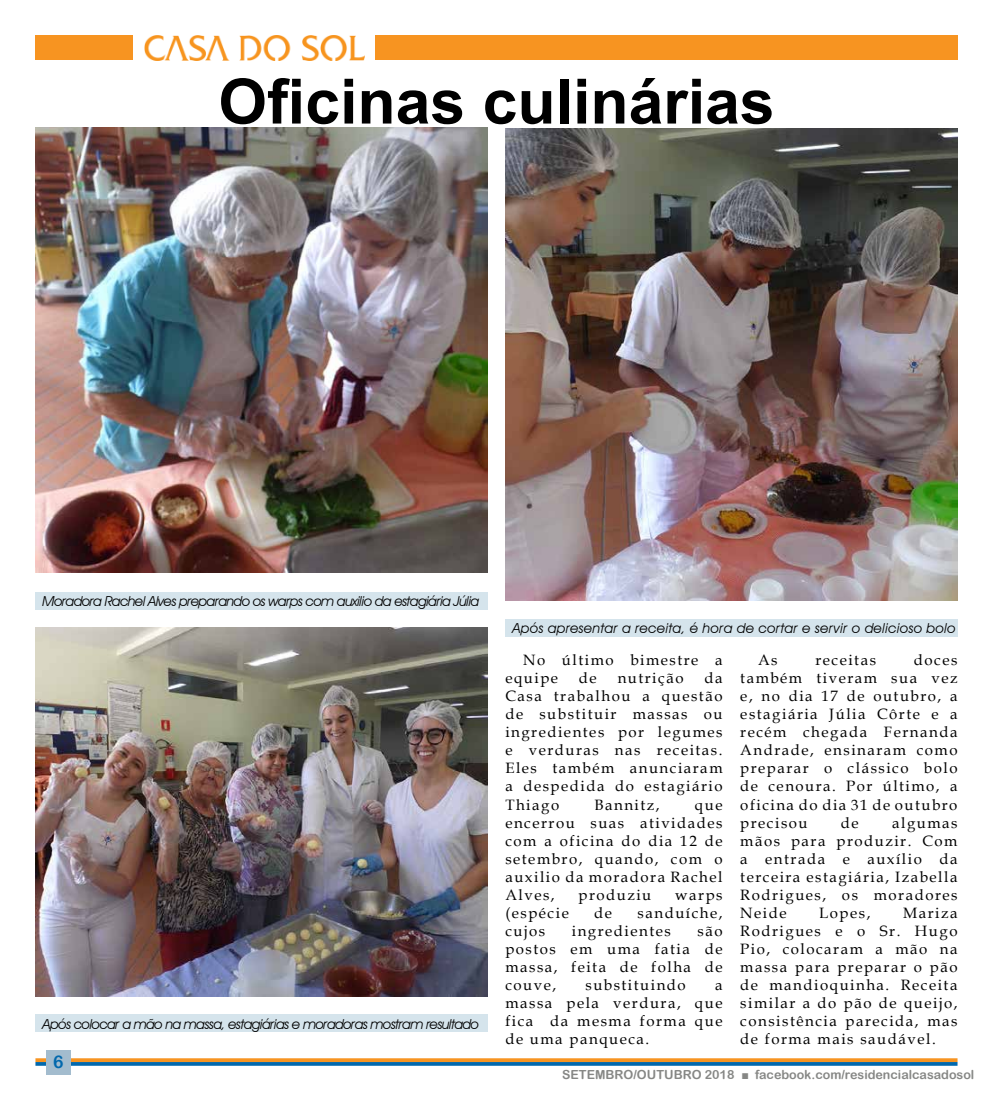
<style>
.page{position:relative;width:993px;height:1117px;background:#fff}
.page>*{position:absolute;margin:0;border:0;box-sizing:border-box;transform-origin:0 0}
.t1{font:700 62.5px "Arial";color:#000}
.t2{font:17.5px "Arial Rounded MT Bold";color:#0168ad}
.t3{font:15px/18px "Book Antiqua";letter-spacing:.1em;color:#000;text-align:justify}
.t4{font:italic 13.75px "Avant Garde IT Cby BT";letter-spacing:-.04em;color:#000}
.t5{font:italic 13.75px "Avant Garde IT Cby BT";letter-spacing:.02em;color:#000}
.t6{font:12.5px "Arial Rounded MT Bold";color:#868785}
.s1{font-family:"Arial"}
</style>
<div class="page">
<svg style="left:35px;top:1061px;width:922px;height:4px;background:#427489"></svg>
<svg style="left:35px;top:1058px;width:922px;height:3px;background:#f79d35"></svg>
<div style="left:46px;top:1049px;width:25px;height:25px;background:#a3bcce"></div>
<img style="left:144px;top:35px;width:221px;height:25px">
<div style="left:35px;top:35px;width:98px;height:25px;background:#f79421"></div>
<div style="left:375px;top:35px;width:582px;height:25px;background:#f79421"></div>
<img style="left:35px;top:128px;width:452px;height:444px">
<div style="left:35px;top:592px;width:452px;height:17px;background:#d5e4ec"></div>
<img style="left:35px;top:627px;width:452px;height:369px">
<div style="left:35px;top:1014px;width:452px;height:18px;background:#d5e4ec"></div>
<img style="left:505px;top:129px;width:452px;height:471px">
<div style="left:505px;top:619px;width:452px;height:17px;background:#d5e4ec"></div>
<h1 class="t1" style="left:218px;top:60px;width:557px">Oficinas culinárias</h1>
<p class="t4" style="left:42px;top:592px;width:438px">Moradora Rachel Alves preparando os warps com auxilio da estagiária Júlia</p>
<p class="t4" style="left:42px;top:1015px;width:438px">Após colocar a mão na massa, estagiárias e moradoras mostram resultado</p>
<p class="t2" style="left:53px;top:1051px;width:12px">6</p>
<p class="t5" style="left:512px;top:619px;width:444px">Após apresentar a receita, é hora de cortar e servir o delicioso bolo</p>
<p class="t3" style="left:505px;top:650px;width:219px;text-indent:18px">No último bimestre a equipe</p>
<p class="t3" style="left:740px;top:650px;width:219px;text-indent:173px">doces também tiveram sua vez e, no dia 17 de outubro, a estagiária Júlia Côrte e a recém chegada Fernanda Andrade, ensinaram como preparar o clássico bolo de cenoura. Por último, a oficina do dia 31 de outubro precisou</p>
<p class="t3" style="left:757px;top:650px;width:21px">As</p>
<p class="t3" style="left:815px;top:650px;width:62px">receitas</p>
<p class="t3" style="left:505px;top:668px;width:219px;text-indent:199px">da Casa trabalhou a questão de substituir massas ou ingredientes por legumes e verduras nas receitas.<br>Eles também anunciaram a despedida do estagiário Thiago</p>
<p class="t3" style="left:578px;top:668px;width:19px">de</p>
<p class="t3" style="left:617px;top:668px;width:67px">nutrição</p>
<p class="t3" style="left:594px;top:794px;width:67px">Bannitz,</p>
<p class="t3" style="left:505px;top:794px;width:219px;text-indent:189px">que encerrou suas atividades com a oficina do dia 12 de setembro, quando, com o auxilio da moradora Rachel Alves,</p>
<p class="t3" style="left:740px;top:812px;width:219px;text-indent:152px">algumas mãos para produzir. Com a entrada e auxílio da terceira estagiária, Izabella Rodrigues, os moradores Neide</p>
<p class="t3" style="left:840px;top:812px;width:19px">de</p>
<p class="t3" style="left:578px;top:884px;width:74px">produziu</p>
<p class="t3" style="left:675px;top:884px;width:49px">warps</p>
<p class="t3" style="left:505px;top:902px;width:65px">(espécie</p>
<p class="t3" style="left:594px;top:902px;width:19px">de</p>
<p class="t3" style="left:637px;top:902px;width:86px">sanduíche,</p>
<p class="t3" style="left:505px;top:920px;width:41px">cujos</p>
<p class="t3" style="left:571px;top:920px;width:100px">ingredientes</p>
<p class="t3" style="left:740px;top:902px;width:219px;text-indent:163px">Mariza Rodrigues e o Sr. Hugo Pio, colocaram a mão na massa para preparar o pão de mandioquinha. Receita similar a do pão de queijo, consistência parecida, mas de forma mais saudável.</p>
<p class="t6" style="left:562px;top:1066px;width:413px">SETEMBRO/OUTUBRO 2018 <span class="s1">■</span> facebook.com/residencialcasadosol</p>
<p class="t3" style="left:819px;top:902px;width:53px">Lopes,</p>
<p class="t3" style="left:505px;top:920px;width:219px;text-indent:192px">são postos em uma fatia de massa, feita de folha de couve,</p>
<p class="t3" style="left:585px;top:974px;width:102px">substituindo</p>
<p class="t3" style="left:505px;top:974px;width:219px;text-indent:210px">a massa pela verdura, que fica da mesma forma que de uma panqueca.</p>
</div>
